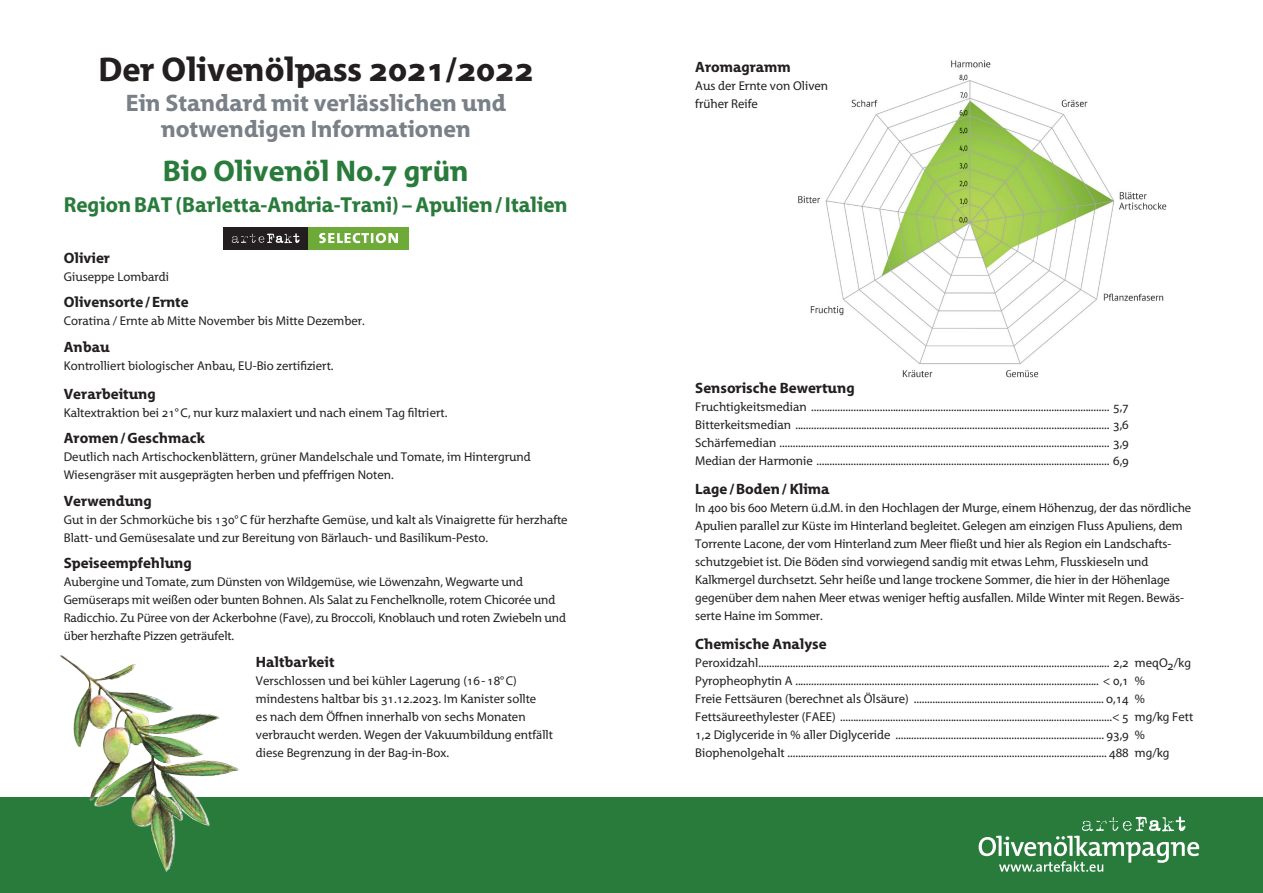
<style>
.page{position:relative;width:1263px;height:893px;background:#fff}
.page>*{position:absolute;margin:0;border:0;box-sizing:border-box;transform-origin:0 0}
.t1{font:700 34.5px "Grandesign Neue Roman";color:#231f20}
.t2{font:700 30px "Grandesign Neue Roman";color:#297b3b}
.t3{font:700 24px/25.5px "Grandesign Neue Roman";color:#798087;text-align:center}
.t4{font:700 21.75px "Grandesign Neue Roman";color:#297b3b}
.Head_Caps_bold{font:700 15px "Grandesign Neue Roman";color:#231f20}
.Olivenölpass{font:12.75px/18px "Grandesign Neue Roman";color:#231f20}
</style>
<div class="page">
<div style="left:0;top:798px;width:1263px;height:95px;background:#297b3b"></div>
<img style="left:58px;top:655px;width:181px;height:217px">
<svg style="left:979px;top:816px;width:220px;height:56px"></svg>
<img style="left:798px;top:60px;width:369px;height:318px">
<div style="left:223px;top:227px;width:86px;height:22px;background:#231f20"></div>
<div style="left:309px;top:227px;width:100px;height:22px;background:#6daa38"></div>
<svg style="left:232px;top:233px;width:68px;height:10px"></svg>
<svg style="left:319px;top:233px;width:79px;height:10px"></svg>
<p class="t1" style="left:98px;top:50px;width:437px">Der Olivenölpass 2021/2022</p>
<p class="t3" style="left:126px;top:90px;width:382px">Ein Standard mit verlässlichen und notwendigen Informationen</p>
<p class="t2" style="left:163px;top:154px;width:307px">Bio Olivenöl No.7 grün</p>
<p class="t4" style="left:64px;top:193px;width:505px">Region BAT (Barletta-Andria-Trani) – Apulien/Italien</p>
<p class="Head_Caps_bold" style="left:64px;top:249px;width:48px">Olivier</p>
<p class="Olivenölpass" style="left:64px;top:268px;width:107px">Giuseppe Lombardi</p>
<p class="Head_Caps_bold" style="left:64px;top:294px;width:126px">Olivensorte/Ernte</p>
<p class="Olivenölpass" style="left:64px;top:312px;width:303px">Coratina / Ernte ab Mitte November bis Mitte Dezember.</p>
<p class="Head_Caps_bold" style="left:64px;top:338px;width:47px">Anbau</p>
<p class="Olivenölpass" style="left:64px;top:357px;width:271px">Kontrolliert biologischer Anbau, EU-Bio zertifiziert.</p>
<p class="Head_Caps_bold" style="left:64px;top:385px;width:93px">Verarbeitung</p>
<p class="Olivenölpass" style="left:64px;top:403px;width:385px">Kaltextraktion bei 21°C, nur kurz malaxiert und nach einem Tag filtriert.</p>
<p class="Head_Caps_bold" style="left:64px;top:429px;width:143px">Aromen/Geschmack</p>
<p class="Olivenölpass" style="left:64px;top:448px;width:468px">Deutlich nach Artischockenblättern, grüner Mandelschale und Tomate, im Hintergrund<br>Wiesengräser mit ausgeprägten herben und pfeffrigen Noten.</p>
<p class="Head_Caps_bold" style="left:64px;top:492px;width:89px">Verwendung</p>
<p class="Olivenölpass" style="left:64px;top:510px;width:505px">Gut in der Schmorküche bis 130°C für herzhafte Gemüse, und kalt als Vinaigrette für herzhafte<br>Blatt- und Gemüsesalate und zur Bereitung von Bärlauch- und Basilikum-Pesto.</p>
<p class="Head_Caps_bold" style="left:64px;top:554px;width:129px">Speiseempfehlung</p>
<p class="Olivenölpass" style="left:64px;top:573px;width:504px">Aubergine und Tomate, zum Dünsten von Wildgemüse, wie Löwenzahn, Wegwarte und Gemüseraps mit weißen oder bunten Bohnen. Als Salat zu Fenchelknolle, rotem Chicorée und Radicchio. Zu Püree von der Ackerbohne (Fave), zu Broccoli, Knoblauch und roten Zwiebeln und über herzhafte Pizzen geträufelt.</p>
<p class="Head_Caps_bold" style="left:256px;top:653px;width:80px">Haltbarkeit</p>
<p class="Olivenölpass" style="left:256px;top:671px;width:298px">Verschlossen und bei kühler Lagerung (16-18°C) mindestens haltbar bis 31.12.2023. Im Kanister sollte<br>es nach dem Öffnen innerhalb von sechs Monaten verbraucht werden. Wegen der Vakuumbildung entfällt diese Begrenzung in der Bag-in-Box.</p>
<p class="Head_Caps_bold" style="left:695px;top:59px;width:97px">Aromagramm</p>
<p class="Olivenölpass" style="left:695px;top:77px;width:134px">Aus der Ernte von Oliven früher Reife</p>
<p class="Head_Caps_bold" style="left:695px;top:380px;width:161px">Sensorische Bewertung</p>
<p class="Olivenölpass" style="left:695px;top:398px;width:435px;text-align:justify">Fruchtigkeitsmedian ................................................................................................................. 5,7<br>Bitterkeitsmedian ....................................................................................................................... 3,6<br>Schärfemedian ............................................................................................................................. 3,9<br>Median der Harmonie ............................................................................................................... 6,9</p>
<p class="Head_Caps_bold" style="left:695px;top:480px;width:136px">Lage/Boden/ Klima</p>
<p class="Olivenölpass" style="left:695px;top:499px;width:498px">In 400 bis 600 Metern ü.d.M. in den Hochlagen der Murge, einem Höhenzug, der das nördliche Apulien parallel zur Küste im Hinterland begleitet. Gelegen am einzigen Fluss Apuliens, dem Torrente Lacone, der vom Hinterland zum Meer fließt und hier als Region ein Landschafts&shy;schutzgebiet ist. Die Böden sind vorwiegend sandig mit etwas Lehm, Flusskieseln und Kalkmergel durchsetzt. Sehr heiße und lange trockene Sommer, die hier in der Höhenlage gegenüber dem nahen Meer etwas weniger heftig ausfallen. Milde Winter mit Regen. Bewäs&shy;serte Haine im Sommer.</p>
<p class="Head_Caps_bold" style="left:695px;top:635px;width:133px">Chemische Analyse</p>
<p class="Olivenölpass" style="left:695px;top:653px;width:499px">Peroxidzahl..................................................................................................................................... 2,2 meqO2/kg Pyropheophytin A ................................................................................................................... &lt; 0,1 %<br>Freie Fettsäuren (berechnet als Ölsäure) ........................................................................ o,14 % Fettsäureethylester (FAEE) .......................................................................................................&lt; 5 mg/kg Fett 1,2 Diglyceride in % aller Diglyceride ............................................................................... 93,9 % Biophenolgehalt ......................................................................................................................... 488 mg/kg</p>
</div>
